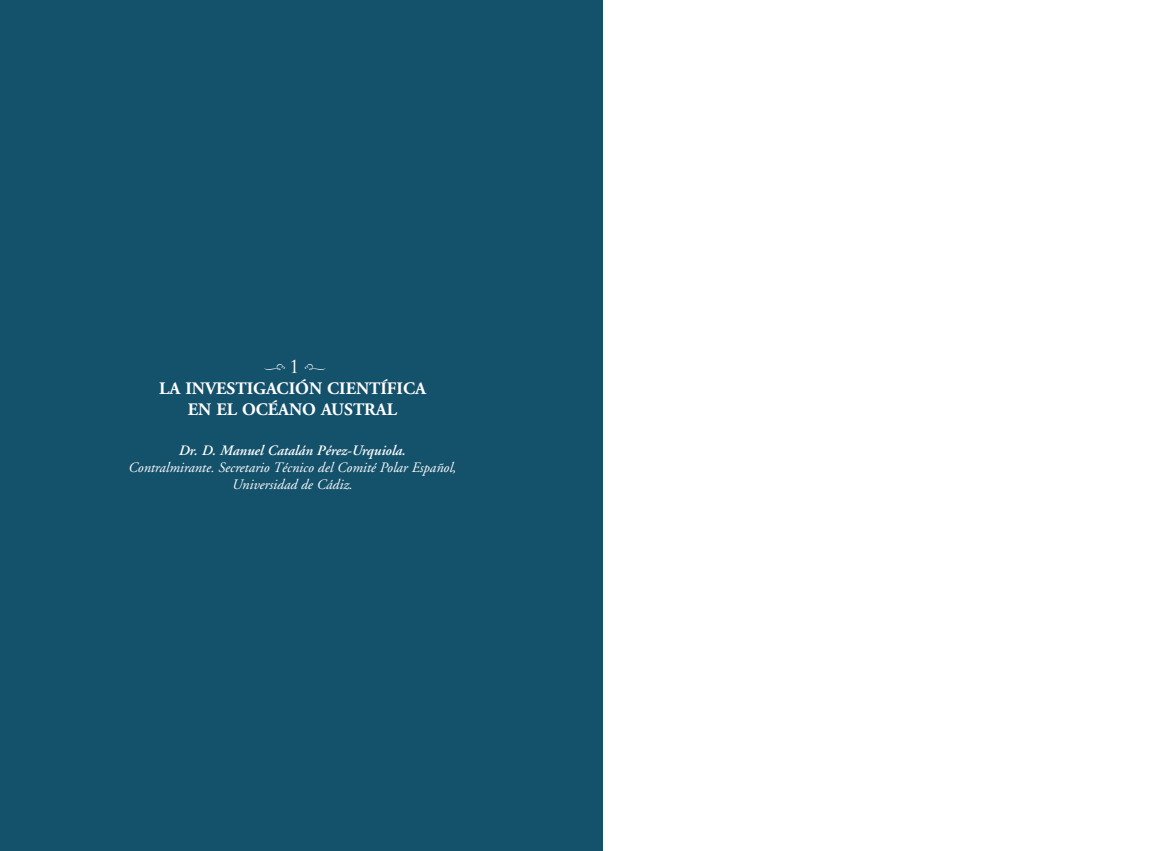
<style>
.page{position:relative;width:1170px;height:851px;background:#fff}
.page>*{position:absolute;margin:0;border:0;box-sizing:border-box;transform-origin:0 0}
.t1{font:700 17.5px/21px "Adobe Garamond";color:#fff;text-align:center}
.t2{font:17.5px "Type Embellishments One Let Plain";color:#fff}
.t3{font:italic 14.38px/17.2px "Adobe Garamond";color:#fff;text-align:center}
.t4{font:italic 600 14.38px "Adobe Garamond";color:#fff}
.s1{font-family:"Trajan"}
</style>
<div class="page">
<div style="left:1px;top:0;width:601px;height:850px;background:#14516b"></div>
<p class="t2" style="left:263px;top:356px;width:64px">j<span class="s1">1</span>i</p>
<p class="t1" style="left:159px;top:379px;width:268px">LA INVESTIGACIÓN CIENTÍFICA<br>EN EL OCÉANO AUSTRAL</p>
<p class="t4" style="left:179px;top:444px;width:229px">Dr. D. Manuel Catalán Pérez-Urquiola.</p>
<p class="t3" style="left:128px;top:460px;width:329px">Contralmirante. Secretario Técnico del Comité Polar Español,<br>Universidad de Cádiz.</p>
</div>
